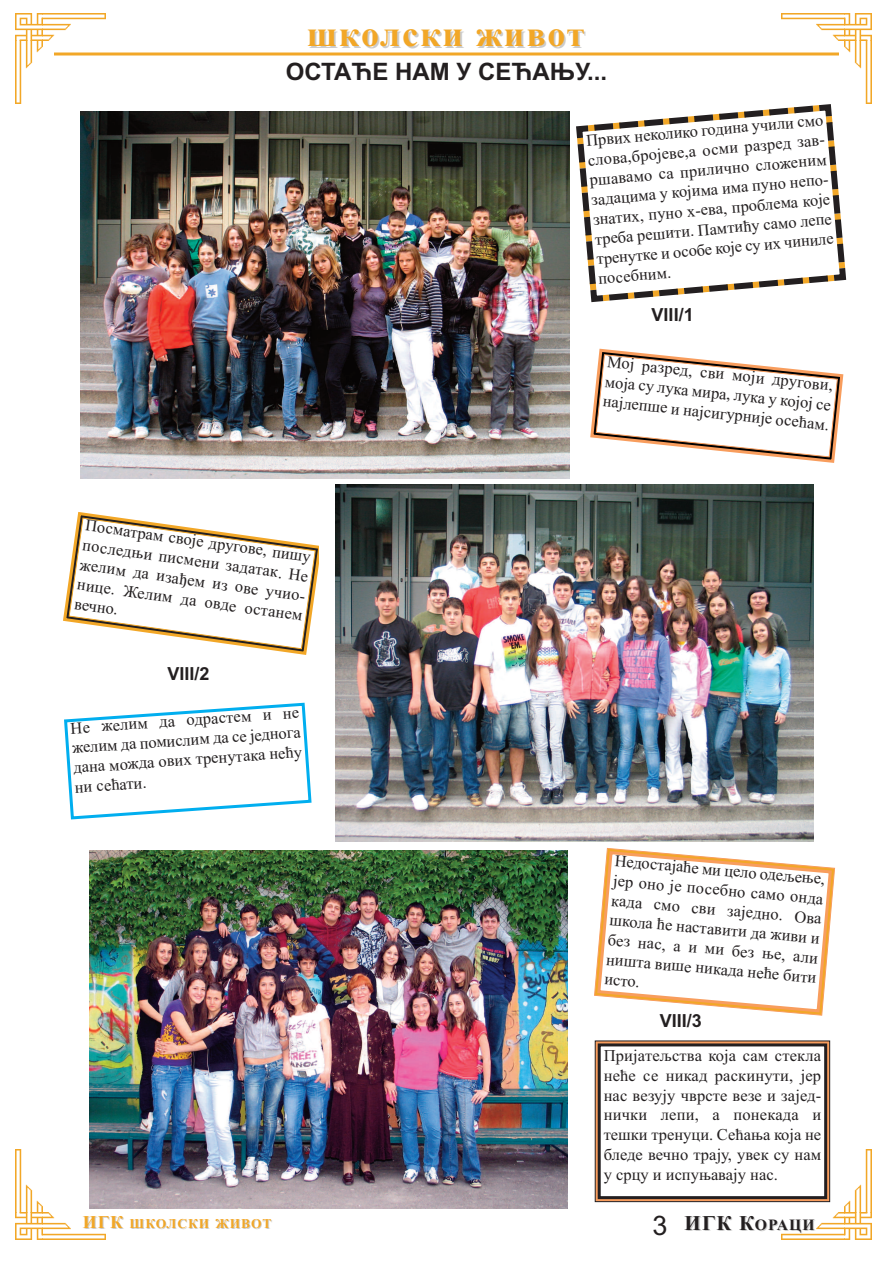
<style>
.page{position:relative;width:893px;height:1263px;background:#fff}
.page>*{position:absolute;margin:0;border:0;box-sizing:border-box;transform-origin:0 0}
.t1{font:700 36px "Times New Roman";letter-spacing:.05em;color:#f2a727}
.t2{font:27px "Arial";color:#231f20}
.t3{font:700 24px "Arial";color:#231f20}
.t4{font:700 21px "Times New Roman";color:#231f20}
.t5{font:700 18px "Arial";color:#231f20}
.t6{font:16.5px/19.8px "Times New Roman";color:#231f20}
.t7{font:700 13.5px "Times New Roman";letter-spacing:.065em;color:#f2a727}
.s1{font-size:18px;color:#ccc}
.s2{font-size:18px}
.s3{color:#ccc}
.s4{font-size:15.75px;color:#ccc}
.s5{font-size:15.75px}
</style>
<div class="page">
<img style="left:43px;top:14px;width:802px;height:27px">
<img style="left:16px;top:14px;width:27px;height:1225px">
<img style="left:845px;top:14px;width:27px;height:1198px">
<img style="left:43px;top:1212px;width:829px;height:27px">
<svg style="left:54px;top:52px;width:785px;height:4px;background:#f5bc5c"></svg>
<img style="left:80px;top:112px;width:489px;height:367px">
<svg style="left:576px;top:101px;width:273px;height:204px"></svg>
<div style="left:595px;top:1041px;width:235px;height:160px;border:4px solid #f89d5d"></div>
<div style="left:595px;top:1040px;width:235px;height:162px;border:1px solid #231f20"></div>
<div style="left:598px;top:1043px;width:229px;height:156px;border:3px solid #231f20"></div>
<svg style="left:63px;top:512px;width:256px;height:143px"></svg>
<svg style="left:594px;top:847px;width:241px;height:169px"></svg>
<img style="left:336px;top:484px;width:477px;height:358px">
<img style="left:90px;top:850px;width:478px;height:359px">
<svg style="left:64px;top:702px;width:248px;height:118px"></svg>
<svg style="left:590px;top:348px;width:254px;height:115px"></svg>
<h1 class="t1" style="left:307px;top:13px;width:279px">школски живот</h1>
<h3 class="t3" style="left:286px;top:57px;width:323px">ОСТАЋЕ НАМ У СЕЋАЊУ...</h3>
<p class="t6" style="left:585px;top:130px;width:242px;rotate:-5deg">Првих неколико година учили смо слова,бројеве,а осми разред зав&shy;ршавамо са прилично сложеним задацима у којима има пуно непо&shy;знатих, пуно х-ева, проблема које треба решити. Памтићу само лепе тренутке и особе које су их чиниле посебним.</p>
<p class="t5" style="left:652px;top:304px;width:44px">VIII/1</p>
<p class="t6" style="left:87px;top:515px;width:232px;rotate:8deg">Посматрам своје другове, пишу последњи писмени задатак. Не желим да изађем из ове учио&shy;нице. Желим да овде останем вечно.</p>
<p class="t5" style="left:167px;top:663px;width:44px">VIII/2</p>
<p class="t6" style="left:70px;top:718px;width:231px;text-align:justify;rotate:-4deg">Не желим да одрастем и не желим да помислим да се једнога дана можда ових тренутака нећу ни сећати.</p>
<p class="t6" style="left:643px;top:355px;width:194px;rotate:6deg">разред, сви моји другови,</p>
<p class="t6" style="left:604px;top:391px;width:229px;rotate:6deg">најлепше и најсигурније осећам.</p>
<p class="t6" style="left:606px;top:371px;width:229px;rotate:6deg">моја су лука мира, лука у којој се</p>
<p class="t6" style="left:616px;top:850px;width:213px;rotate:5deg">Недостајаће ми цело одељење,</p>
<p class="t6" style="left:612px;top:890px;width:213px;rotate:5deg">када смо сви заједно. Ова школа ће наставити да живи и без<br>ништа више никада неће бити</p>
<p class="t6" style="left:614px;top:870px;width:213px;rotate:5deg">јер оно је посебно само онда</p>
<p class="t6" style="left:639px;top:932px;width:182px;rotate:5deg">нас, а и ми без ње, али</p>
<p class="t6" style="left:605px;top:969px;width:37px;rotate:5deg">исто.</p>
<p class="t5" style="left:660px;top:1010px;width:44px">VIII/3</p>
<p class="t6" style="left:604px;top:1045px;width:219px;text-align:justify">Пријатељства која сам стекла неће се никад раскинути, јер нас везују чврсте везе и зајед&shy;нички лепи, а понекада и тешки тренуци. Сећања која не бледе вечно трају, увек су нам у срцу и испуњавају нас.</p>
<h2 class="t2" style="left:653px;top:1209px;width:17px">3</h2>
<p class="t7" style="left:84px;top:1216px;width:190px"><span class="s1">И</span><span class="s2">Г</span><span class="s1">К</span> ШКОЛСКИ <span class="s3">ЖИВОТ</span></p>
<p class="t4" style="left:686px;top:1211px;width:132px"><span class="s3">И</span>ГК К<span class="s4">О</span><span class="s5">РА</span><span class="s4">ЦИ</span></p>
</div>
